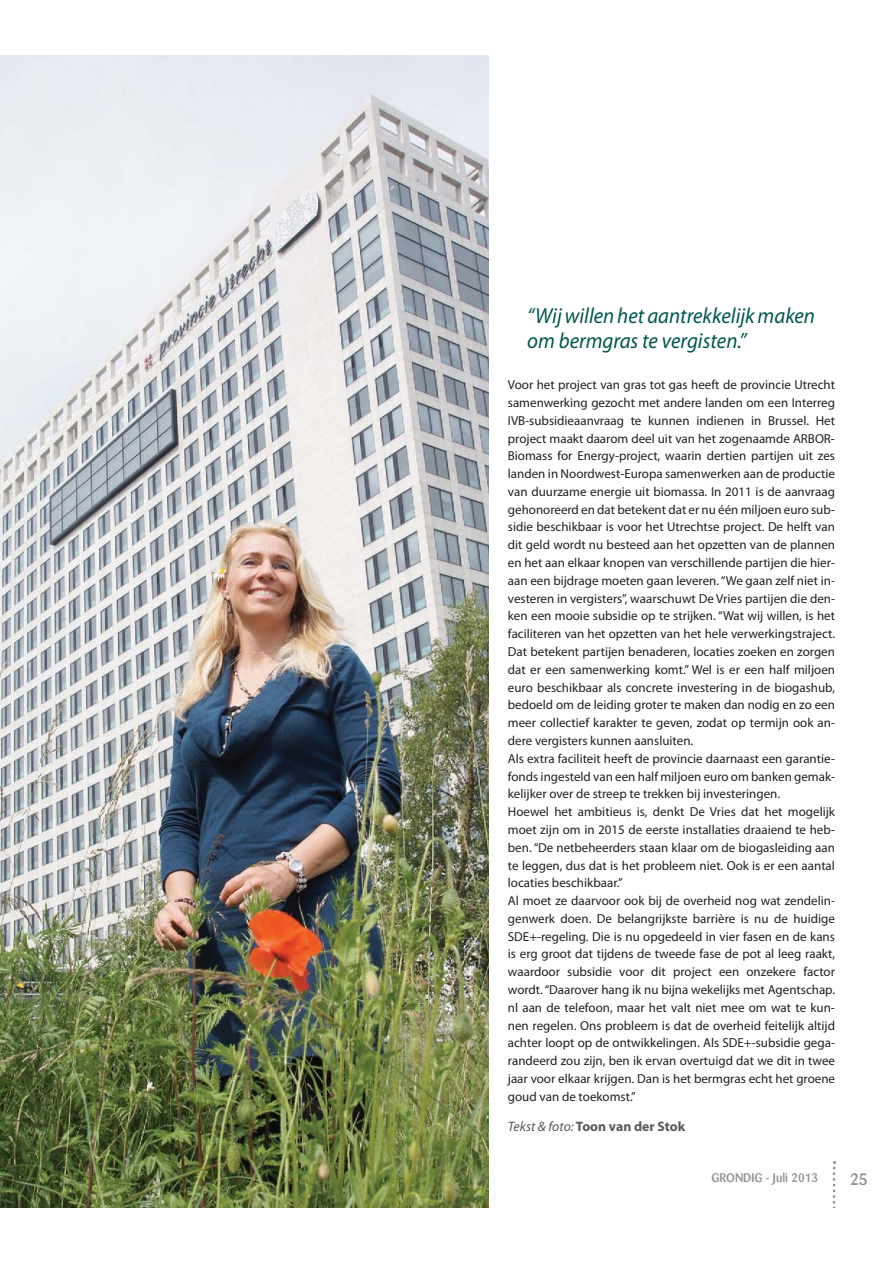
<style>
.page{position:relative;width:893px;height:1263px;background:#fff}
.page>*{position:absolute;margin:0;border:0;box-sizing:border-box;transform-origin:0 0}
.t1{font:italic 21.9px/24.6px "Myriad Pro";color:#00574d;scale:.95 1}
.t2{font:500 16.5px "Barmeno Pro";color:#939598}
.t3{font:700 13.65px "Myriad Pro";color:#58595b}
.t4{font:13.05px/17.9px "Myriad Pro";color:#231f20}
.t5{font:500 12.3px "Barmeno Pro";color:#939598}
.s1{font-weight:400;font-style:italic}
</style>
<div class="page">
<img style="left:0;top:55px;width:488px;height:1153px">
<svg style="left:833px;top:1161px;width:2px;height:47px"></svg>
<h1 class="t1" style="left:527px;top:305px;width:304px">“Wij willen het aantrekkelijk maken om bermgras te vergisten.”</h1>
<p class="t4" style="left:508px;top:377px;width:329px">Voor het project van gras tot gas heeft de provincie Utrecht samenwerking gezocht met andere landen om een Interreg IVB-subsidieaanvraag te kunnen indienen in Brussel. Het project maakt daarom deel uit van het zogenaamde ARBOR-Biomass for Energy-project, waarin dertien partijen uit zes landen in Noordwest-Europa samenwerken aan de productie van duurzame energie uit biomassa. In 2011 is de aanvraag gehonoreerd en dat betekent dat er nu één miljoen euro sub&shy;sidie beschikbaar is voor het Utrechtse project. De helft van dit geld wordt nu besteed aan het opzetten van de plannen en het aan elkaar knopen van verschillende partijen die hier&shy;aan een bijdrage moeten gaan leveren. “We gaan zelf niet in&shy;vesteren in vergisters”, waarschuwt De Vries partijen die den&shy;ken een mooie subsidie op te strijken. “Wat wij willen, is het faciliteren van het opzetten van het hele verwerkingstraject.<br>Dat betekent partijen benaderen, locaties zoeken en zorgen dat er een samenwerking komt.” Wel is er een half miljoen euro beschikbaar als concrete investering in de biogashub, bedoeld om de leiding groter te maken dan nodig en zo een meer collectief karakter te geven, zodat op termijn ook an&shy;dere vergisters kunnen aansluiten.<br>Als extra faciliteit heeft de provincie daarnaast een garantie&shy;fonds ingesteld van een half miljoen euro om banken gemak&shy;kelijker over de streep te trekken bij investeringen.<br>Hoewel het ambitieus is, denkt De Vries dat het mogelijk moet zijn om in 2015 de eerste installaties draaiend te heb&shy;ben. “De netbeheerders staan klaar om de biogasleiding aan te leggen, dus dat is het probleem niet. Ook is er een aantal locaties beschikbaar.”<br>Al moet ze daarvoor ook bij de overheid nog wat zendelin&shy;genwerk doen. De belangrijkste barrière is nu de huidige SDE+-regeling. Die is nu opgedeeld in vier fasen en de kans is erg groot dat tijdens de tweede fase de pot al leeg raakt, waardoor subsidie voor dit project een onzekere factor wordt. “Daarover hang ik nu bijna wekelijks met Agentschap. nl aan de telefoon, maar het valt niet mee om wat te kun&shy;nen regelen. Ons probleem is dat de overheid feitelijk altijd achter loopt op de ontwikkelingen. Als SDE+-subsidie gega&shy;randeerd zou zijn, ben ik ervan overtuigd dat we dit in twee jaar voor elkaar krijgen. Dan is het bermgras echt het groene goud van de toekomst.”</p>
<p class="t3" style="left:508px;top:1121px;width:179px"><span class="s1">Tekst &amp; foto:</span> Toon van der Stok</p>
<p class="t5" style="left:711px;top:1173px;width:108px">GRONDIG - Juli 2013</p>
<p class="t2" style="left:850px;top:1173px;width:19px">25</p>
</div>
